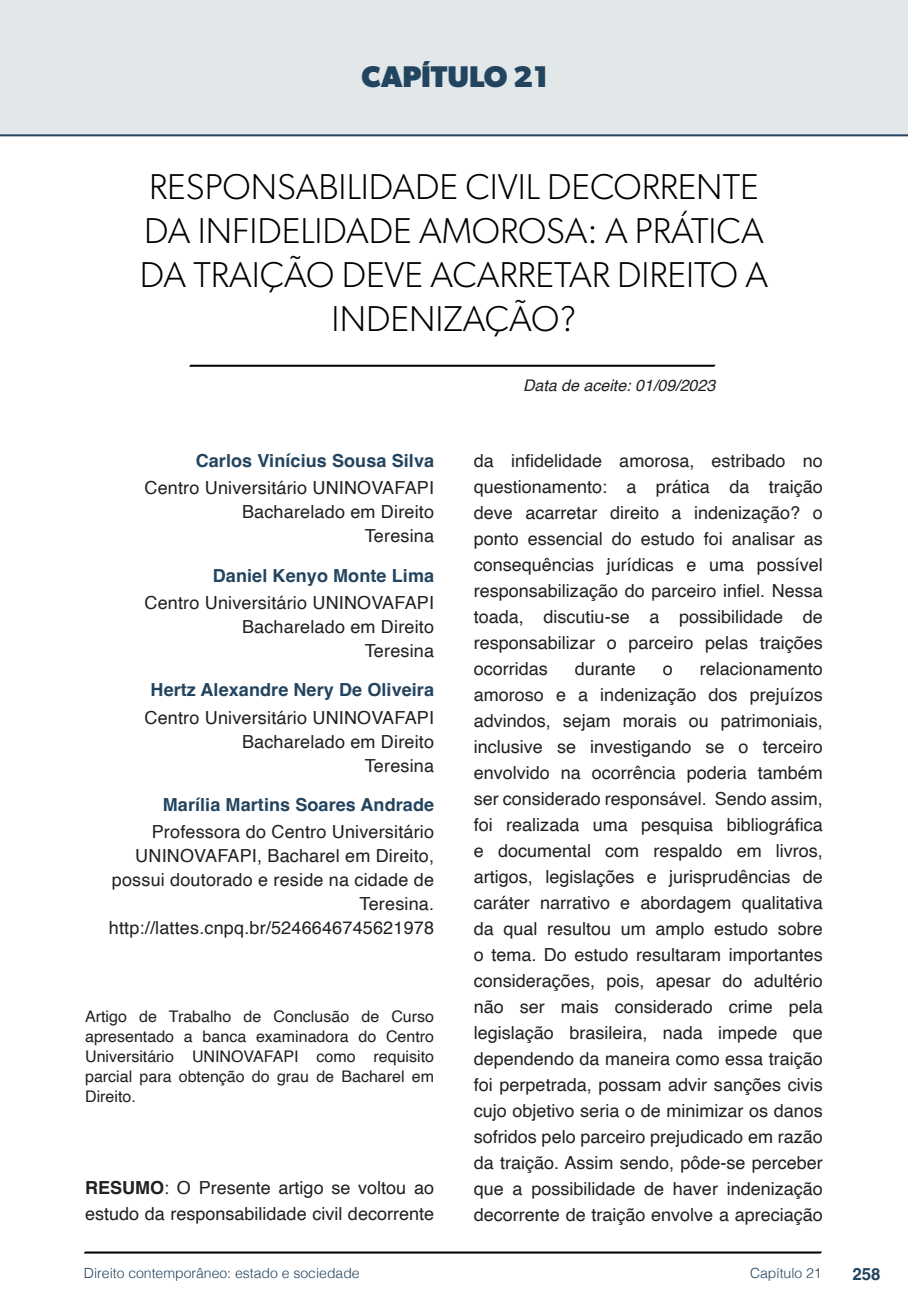
<style>
.page{position:relative;width:908px;height:1304px;background:#fff}
.page>*{position:absolute;margin:0;border:0;box-sizing:border-box;transform-origin:0 0}
.t1{font:300 36px/44px "Gibson";color:#000;text-align:center}
.t2{font:700 30px "Gibson";color:#23445f}
.t3{font:18px/26px "Helvetica";letter-spacing:.01em;color:#231f20;text-align:right}
.t4{font:700 18px "Helvetica";letter-spacing:.005em;color:#23445f}
.t5{font:700 16.8px "Helvetica";color:#23445f}
.t6{font:16px/20px "Helvetica";color:#231f20;text-align:justify}
.t7{font:italic 16px "Helvetica";color:#231f20}
.t8{font:300 14px "Helvetica";color:#23445f}
.s1{font-weight:700}
</style>
<div class="page">
<svg style="left:84px;top:1251px;width:737px;height:3px;background:#515151"></svg>
<svg style="left:189px;top:364px;width:526px;height:3px;background:#4f4f4f"></svg>
<div style="left:0;top:0;width:907px;height:136px;background:#e2e7e9"></div>
<div style="left:44px;top:72px;width:68px;height:61px;background:#e2e7e9"></div>
<h2 class="t2" style="left:361px;top:58px;width:188px">CAPÍTULO 21</h2>
<h1 class="t1" style="left:140px;top:164px;width:629px">RESPONSABILIDADE CIVIL DECORRENTE<br>DA INFIDELIDADE AMOROSA: A PRÁTICA<br>DA TRAIÇÃO DEVE ACARRETAR DIREITO A<br>INDENIZAÇÃO?</h1>
<p class="t4" style="left:196px;top:450px;width:240px">Carlos Vinícius Sousa Silva</p>
<p class="t3" style="left:144px;top:477px;width:291px;line-height:24px">Centro Universitário UNINOVAFAPI<br>Bacharelado em Direito<br>Teresina</p>
<p class="t4" style="left:213px;top:564px;width:223px">Daniel Kenyo Monte Lima</p>
<p class="t3" style="left:144px;top:591px;width:291px;line-height:24px">Centro Universitário UNINOVAFAPI<br>Bacharelado em Direito<br>Teresina</p>
<p class="t4" style="left:150px;top:679px;width:285px">Hertz Alexandre Nery De Oliveira</p>
<p class="t3" style="left:144px;top:706px;width:291px;line-height:24px">Centro Universitário UNINOVAFAPI<br>Bacharelado em Direito<br>Teresina</p>
<p class="t4" style="left:163px;top:794px;width:273px">Marília Martins Soares Andrade</p>
<p class="t3" style="left:109px;top:821px;width:326px;line-height:24px">Professora do Centro Universitário UNINOVAFAPI, Bacharel em Direito, possui doutorado e reside na cidade de Teresina. http://lattes.cnpq.br/5246646745621978</p>
<p class="t6" style="left:85px;top:1007px;width:350px">Artigo de Trabalho de Conclusão de Curso apresentado a banca examinadora do Centro Universitário UNINOVAFAPI como requisito parcial para obtenção do grau de Bacharel em Direito.</p>
<p class="t3" style="left:85px;top:1175px;width:350px;text-align:left"><span class="s1">RESUMO</span>: O Presente artigo se voltou ao estudo da responsabilidade civil decorrente</p>
<p class="t7" style="left:523px;top:373px;width:194px">Data de aceite: 01/09/2023</p>
<p class="t3" style="left:473px;top:448px;width:350px;text-align:justify">da infidelidade amorosa, estribado no questionamento: a prática da traição deve acarretar direito a indenização? o ponto essencial do estudo foi analisar as consequências jurídicas e uma possível responsabilização do parceiro infiel. Nessa toada, discutiu-se a possibilidade de responsabilizar o parceiro pelas traições ocorridas</p>
<p class="t3" style="left:574px;top:656px;width:63px">durante</p>
<p class="t3" style="left:662px;top:656px;width:12px">o</p>
<p class="t3" style="left:473px;top:656px;width:350px;text-align:justify;text-indent:226px">relacionamento amoroso e a indenização dos prejuízos advindos, sejam morais ou patrimoniais, inclusive se investigando se o terceiro envolvido na ocorrência poderia também ser considerado responsável. Sendo assim, foi realizada uma pesquisa bibliográfica e documental com respaldo em livros, artigos, legislações e jurisprudências de caráter narrativo e abordagem qualitativa da qual resultou um amplo estudo sobre o tema. Do estudo resultaram importantes considerações, pois, apesar do adultério não ser mais considerado crime pela legislação brasileira, nada impede que dependendo da maneira como essa traição foi perpetrada, possam advir sanções civis cujo objetivo seria o de minimizar os danos sofridos pelo parceiro prejudicado em razão da traição. Assim sendo, pôde-se perceber que a possibilidade de haver indenização decorrente de traição envolve a apreciação</p>
<p class="t8" style="left:84px;top:1261px;width:277px">Direito contemporâneo: estado e sociedade</p>
<p class="t8" style="left:749px;top:1261px;width:73px">Capítulo 21</p>
<p class="t5" style="left:851px;top:1264px;width:30px">258</p>
</div>
